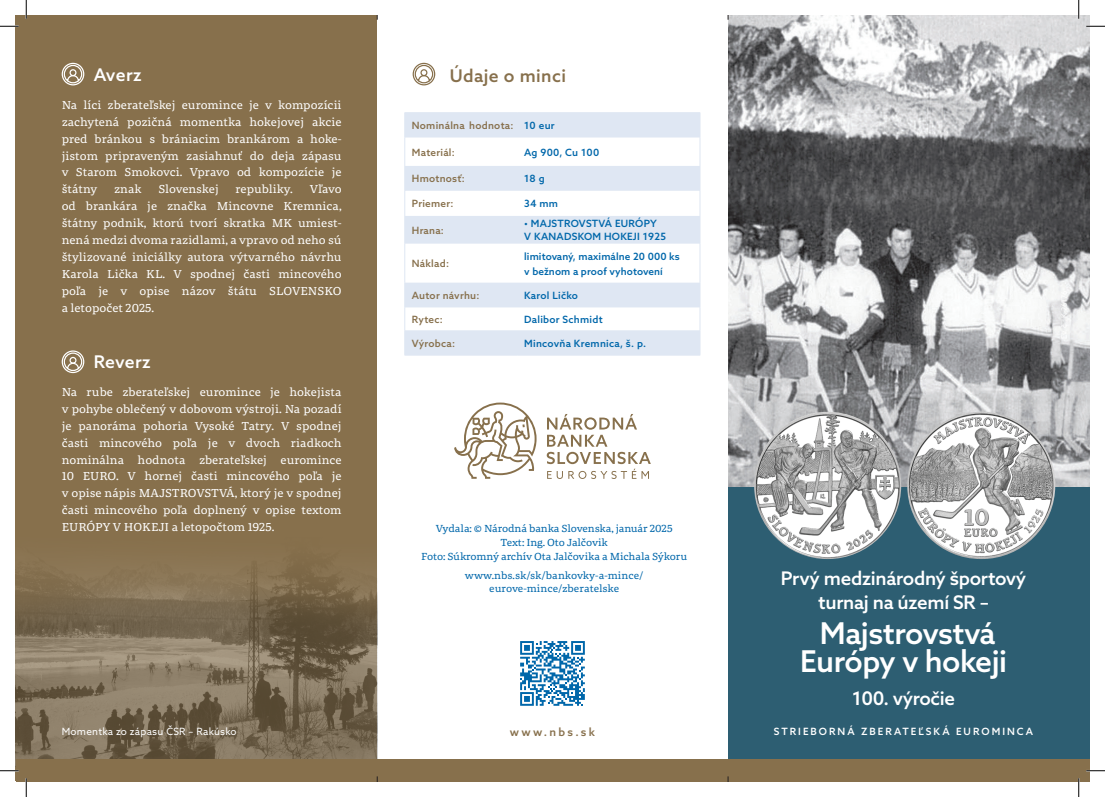
<style>
.page{position:relative;width:1105px;height:797px;background:#fff}
.page>*{position:absolute;margin:0;border:0;box-sizing:border-box;transform-origin:0 0}
.t1{font:500 30px/28.8px "Azo Sans";letter-spacing:-.015em;color:#fff;text-align:center}
.t2{font:500 18.75px/23.8px "Azo Sans";letter-spacing:-.015em;color:#fff;text-align:center}
.t3{font:500 17.5px "Azo Sans";letter-spacing:.005em;color:#fff}
.t4{font:500 17.5px "Azo Sans";letter-spacing:.025em;color:#87704c}
.t5{font:11.25px/16.9px "Portada Text";color:#fff;text-align:justify}
.t6{font:500 11.25px "Azo Sans";letter-spacing:.2em;color:#87704c}
.t7{font:10px/13.8px "Portada Text";letter-spacing:-.01em;color:#0067aa;text-align:center}
.t8{font:500 10px/12.5px "Azo Sans";letter-spacing:.025em;color:#0067aa}
.t9{font:500 10px "Azo Sans";letter-spacing:.025em;color:#87704c}
.t10{font:500 10px "Azo Sans";letter-spacing:.2em;color:#fff}
.t11{font:10px "Azo Sans";letter-spacing:.025em;color:#fff}
.s1{color:#0067aa}
</style>
<div class="page">
<div style="left:16px;top:16px;width:361px;height:764px;background:#87704c"></div>
<img style="left:16px;top:568px;width:361px;height:190px">
<img style="left:728px;top:16px;width:361px;height:471px">
<div style="left:728px;top:488px;width:361px;height:279px;background:#2d5e72"></div>
<div style="left:16px;top:758px;width:1073px;height:23px;background:#87704c"></div>
<img style="left:907px;top:412px;width:148px;height:147px;border-radius:74px">
<img style="left:754px;top:412px;width:147px;height:147px;border-radius:74px">
<svg style="left:61px;top:62px;width:24px;height:24px"></svg>
<svg style="left:412px;top:62px;width:24px;height:24px"></svg>
<svg style="left:520px;top:641px;width:65px;height:64px"></svg>
<svg style="left:61px;top:350px;width:24px;height:24px"></svg>
<svg style="left:405px;top:113px;width:295px;height:242px;fill:#dfe7f3"></svg>
<hr style="left:404px;top:112px;width:113px;height:1px;background:#dfe7f3">
<hr style="left:517px;top:112px;width:183px;height:1px;background:#dfe7f3">
<svg style="left:404px;top:113px;width:1px;height:131px"></svg>
<svg style="left:700px;top:113px;width:1px;height:131px"></svg>
<hr style="left:404px;top:244px;width:1px;height:38px;background:#dfe7f3">
<hr style="left:700px;top:244px;width:1px;height:38px;background:#dfe7f3">
<svg style="left:404px;top:282px;width:1px;height:73px"></svg>
<svg style="left:700px;top:282px;width:1px;height:73px"></svg>
<hr style="left:404px;top:355px;width:113px;height:1px;background:#dfe7f3">
<hr style="left:517px;top:355px;width:183px;height:1px;background:#dfe7f3">
<svg style="left:547px;top:414px;width:90px;height:32px"></svg>
<svg style="left:547px;top:452px;width:104px;height:27px"></svg>
<svg style="left:454px;top:402px;width:83px;height:77px"></svg>
<svg style="left:0;top:25px;width:19px;height:2px"></svg>
<svg style="left:1086px;top:25px;width:19px;height:2px"></svg>
<svg style="left:0;top:770px;width:19px;height:1px"></svg>
<svg style="left:1086px;top:770px;width:19px;height:1px"></svg>
<svg style="left:25px;top:0;width:2px;height:19px"></svg>
<svg style="left:25px;top:778px;width:2px;height:19px"></svg>
<svg style="left:1078px;top:0;width:1px;height:19px"></svg>
<svg style="left:1078px;top:778px;width:1px;height:19px"></svg>
<h3 class="t3" style="left:94px;top:63px;width:49px">Averz</h3>
<h3 class="t4" style="left:450px;top:64px;width:118px">Údaje o minci</h3>
<p class="t5" style="left:62px;top:96px;width:281px">Na líci zberateľskej euromince je v kompozícii zachytená pozičná momentka hokejovej akcie pred bránkou s brániacim brankárom a hoke&shy;jistom pripraveným zasiahnuť do deja zápasu v Starom Smokovci. Vpravo od kompozície je štátny</p>
<p class="t5" style="left:62px;top:181px;width:281px;text-indent:248px">Vľavo od brankára je značka Mincovne Kremnica, štátny podnik, ktorú tvorí skratka MK umiest&shy;nená medzi dvoma razidlami, a vpravo od neho sú štylizované iniciálky autora výtvarného návrhu Karola Lička KL. V spodnej časti mincového poľa je v opise názov štátu SLOVENSKO a letopočet 2025.</p>
<p class="t5" style="left:114px;top:181px;width:29px">znak</p>
<p class="t5" style="left:158px;top:181px;width:62px">Slovenskej</p>
<p class="t5" style="left:236px;top:181px;width:59px">republiky.</p>
<h3 class="t3" style="left:94px;top:350px;width:58px">Reverz</h3>
<p class="t5" style="left:62px;top:383px;width:281px">Na rube zberateľskej euromince je hokejista v pohybe oblečený v dobovom výstroji. Na pozadí je panoráma pohoria Vysoké Tatry. V spodnej časti mincového poľa je v dvoch riadkoch nominálna hodnota zberateľskej euromince 10 EURO. V hornej časti mincového poľa je v opise nápis MAJSTROVSTVÁ, ktorý je v spodnej časti mincového poľa doplnený v opise textom EURÓPY V HOKEJI a letopočtom 1925.</p>
<p class="t11" style="left:62px;top:725px;width:177px">Momentka zo zápasu ČSR – Rakúsko</p>
<p class="t9" style="left:412px;top:119px;width:144px">Nominálna hodnota: <span class="s1">10 eur</span></p>
<p class="t9" style="left:412px;top:145px;width:44px">Materiál:</p>
<p class="t8" style="left:524px;top:146px;width:77px">Ag 900, Cu 100</p>
<p class="t9" style="left:412px;top:172px;width:54px">Hmotnosť:</p>
<p class="t8" style="left:524px;top:172px;width:22px">18 g</p>
<p class="t9" style="left:412px;top:197px;width:43px">Priemer:</p>
<p class="t8" style="left:524px;top:197px;width:35px">34 mm</p>
<p class="t9" style="left:412px;top:223px;width:34px">Hrana:</p>
<p class="t8" style="left:524px;top:217px;width:143px">• MAJSTROVSTVÁ EURÓPY<br>V KANADSKOM HOKEJI 1925</p>
<p class="t9" style="left:412px;top:257px;width:39px">Náklad:</p>
<p class="t8" style="left:524px;top:248px;width:157px;line-height:15px">limitovaný, maximálne 20 000 ks v bežnom a proof vyhotovení</p>
<p class="t9" style="left:412px;top:289px;width:69px">Autor návrhu:</p>
<p class="t8" style="left:524px;top:289px;width:55px">Karol Ličko</p>
<p class="t9" style="left:412px;top:313px;width:33px">Rytec:</p>
<p class="t8" style="left:524px;top:313px;width:80px">Dalibor Schmidt</p>
<p class="t9" style="left:412px;top:336px;width:45px">Výrobca:</p>
<p class="t8" style="left:524px;top:337px;width:123px">Mincovňa Kremnica, š. p.</p>
<p class="t7" style="left:421px;top:522px;width:267px">Vydala: © Národná banka Slovenska, január 2025<br>Text: Ing. Oto Jalčovik<br>Foto: Súkromný archív Ota Jalčovika a Michala Sýkoru</p>
<p class="t7" style="left:465px;top:568px;width:180px">www.nbs.sk/sk/bankovky-a-mince/ eurove-mince/zberatelske</p>
<h2 class="t2" style="left:781px;top:566px;width:247px">Prvý medzinárodný športový turnaj na území SR –</h2>
<h1 class="t1" style="left:800px;top:618px;width:208px">Majstrovstvá<br>Európy v hokeji</h1>
<h2 class="t2" style="left:852px;top:686px;width:104px">100. výročie</h2>
<p class="t6" style="left:510px;top:724px;width:87px">www.nbs.sk</p>
<p class="t10" style="left:774px;top:724px;width:261px">STRIEBORNÁ ZBERATEĽSKÁ EUROMINCA</p>
</div>
